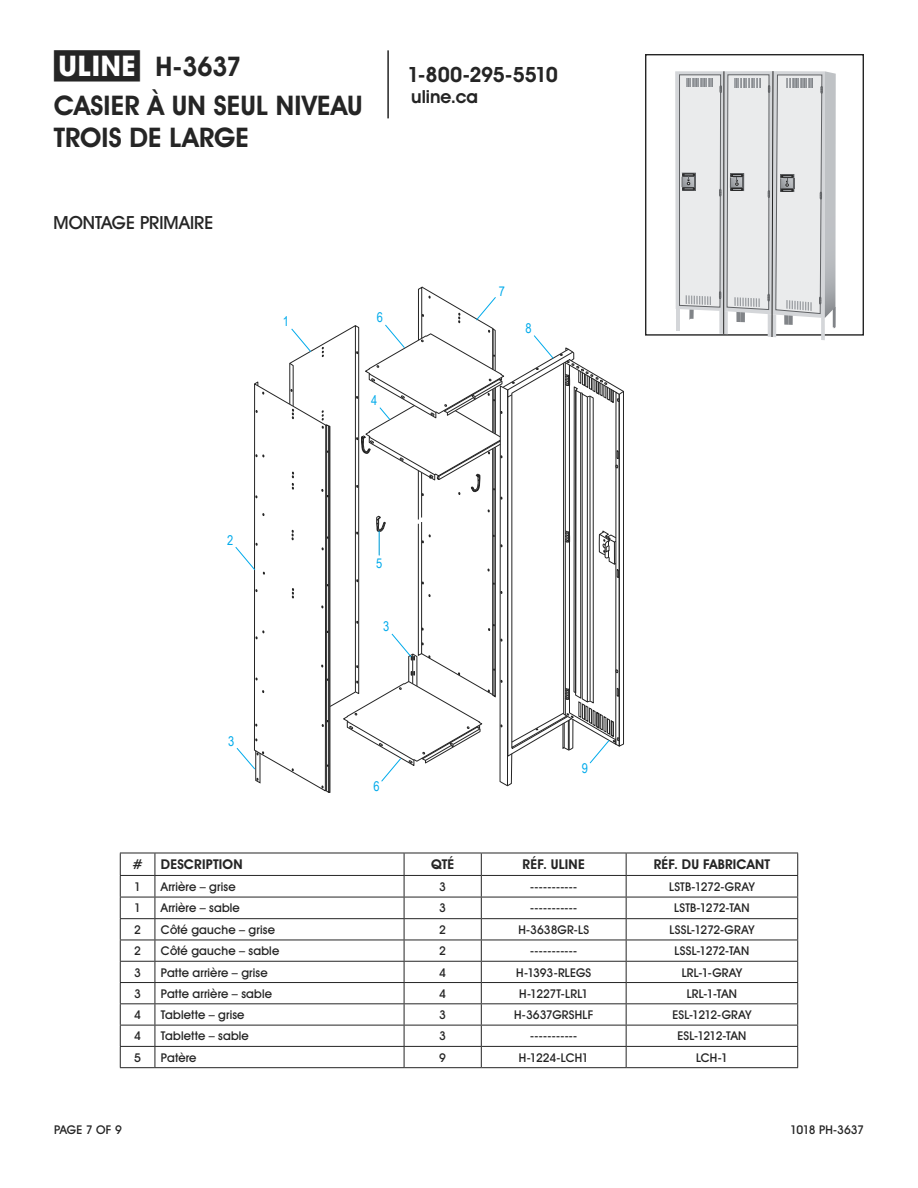
<style>
.page{position:relative;width:918px;height:1188px;background:#fff}
.page>*{position:absolute;margin:0;border:0;box-sizing:border-box;transform-origin:0 0}
.t1{font:700 27px/38.7px "Uline Two Knine";letter-spacing:.005em;color:#252525}
.t2{font:700 21px "Uline Two Knine";letter-spacing:-.02em;color:#252525}
.t3{font:18px "Uline Two Knine";letter-spacing:.005em;color:#252525}
.t4{font:700 18px "Uline Two Knine";color:#252525}
.t5{font:700 13.5px "Uline Two Knine";letter-spacing:.015em;color:#252525}
.t6{font:13.5px "Arial Narrow";color:#00aaeb}
.t7{font:12px "Uline Two Knine";letter-spacing:.005em;color:#252525}
.t8{font:12px "Uline Two Knine";letter-spacing:-.05em;color:#252525}
.t9{font:12px "Uline Two Knine";letter-spacing:-.015em;color:#252525}
.s1{font-size:28.5px}
</style>
<div class="page">
<hr style="left:387px;top:50px;width:2px;height:68px;background:#252525">
<div style="left:645px;top:54px;width:219px;height:282px;border:1px solid #252525"></div>
<hr style="left:120px;top:853px;width:35px;height:1px;background:#252525">
<hr style="left:155px;top:853px;width:249px;height:1px;background:#252525">
<hr style="left:404px;top:853px;width:77px;height:1px;background:#252525">
<hr style="left:481px;top:853px;width:145px;height:1px;background:#252525">
<hr style="left:626px;top:853px;width:172px;height:1px;background:#252525">
<hr style="left:120px;top:897px;width:35px;height:1px;background:#252525">
<hr style="left:155px;top:897px;width:249px;height:1px;background:#252525">
<hr style="left:404px;top:897px;width:77px;height:1px;background:#252525">
<hr style="left:481px;top:897px;width:145px;height:1px;background:#252525">
<hr style="left:626px;top:897px;width:172px;height:1px;background:#252525">
<hr style="left:120px;top:918px;width:35px;height:1px;background:#252525">
<hr style="left:155px;top:918px;width:249px;height:1px;background:#252525">
<hr style="left:404px;top:918px;width:77px;height:1px;background:#252525">
<hr style="left:481px;top:918px;width:145px;height:1px;background:#252525">
<hr style="left:626px;top:918px;width:172px;height:1px;background:#252525">
<hr style="left:120px;top:940px;width:35px;height:1px;background:#252525">
<hr style="left:155px;top:940px;width:249px;height:1px;background:#252525">
<hr style="left:404px;top:940px;width:77px;height:1px;background:#252525">
<hr style="left:481px;top:940px;width:145px;height:1px;background:#252525">
<hr style="left:626px;top:940px;width:172px;height:1px;background:#252525">
<hr style="left:120px;top:961px;width:35px;height:1px;background:#252525">
<hr style="left:155px;top:961px;width:249px;height:1px;background:#252525">
<hr style="left:404px;top:961px;width:77px;height:1px;background:#252525">
<hr style="left:481px;top:961px;width:145px;height:1px;background:#252525">
<hr style="left:626px;top:961px;width:172px;height:1px;background:#252525">
<hr style="left:120px;top:982px;width:35px;height:1px;background:#252525">
<hr style="left:155px;top:982px;width:249px;height:1px;background:#252525">
<hr style="left:404px;top:982px;width:77px;height:1px;background:#252525">
<hr style="left:481px;top:982px;width:145px;height:1px;background:#252525">
<hr style="left:626px;top:982px;width:172px;height:1px;background:#252525">
<hr style="left:120px;top:1003px;width:35px;height:1px;background:#252525">
<hr style="left:155px;top:1003px;width:249px;height:1px;background:#252525">
<hr style="left:404px;top:1003px;width:77px;height:1px;background:#252525">
<hr style="left:481px;top:1003px;width:145px;height:1px;background:#252525">
<hr style="left:626px;top:1003px;width:172px;height:1px;background:#252525">
<hr style="left:120px;top:1025px;width:35px;height:1px;background:#252525">
<hr style="left:155px;top:1025px;width:249px;height:1px;background:#252525">
<hr style="left:404px;top:1025px;width:77px;height:1px;background:#252525">
<hr style="left:481px;top:1025px;width:145px;height:1px;background:#252525">
<hr style="left:626px;top:1025px;width:172px;height:1px;background:#252525">
<hr style="left:120px;top:1046px;width:35px;height:1px;background:#252525">
<svg style="left:120px;top:853px;width:1px;height:214px"></svg>
<hr style="left:155px;top:1046px;width:249px;height:1px;background:#252525">
<svg style="left:155px;top:853px;width:1px;height:214px"></svg>
<hr style="left:404px;top:1046px;width:77px;height:1px;background:#252525">
<svg style="left:404px;top:853px;width:1px;height:214px"></svg>
<hr style="left:481px;top:1046px;width:145px;height:1px;background:#252525">
<svg style="left:481px;top:853px;width:1px;height:214px"></svg>
<hr style="left:626px;top:1046px;width:172px;height:1px;background:#252525">
<svg style="left:626px;top:853px;width:1px;height:214px"></svg>
<svg style="left:797px;top:853px;width:1px;height:214px"></svg>
<hr style="left:120px;top:1067px;width:35px;height:1px;background:#252525">
<hr style="left:155px;top:1067px;width:249px;height:1px;background:#252525">
<hr style="left:404px;top:1067px;width:77px;height:1px;background:#252525">
<hr style="left:481px;top:1067px;width:145px;height:1px;background:#252525">
<hr style="left:626px;top:1067px;width:172px;height:1px;background:#252525">
<hr style="left:120px;top:875px;width:35px;height:1px;background:#252525">
<hr style="left:155px;top:875px;width:249px;height:1px;background:#252525">
<hr style="left:404px;top:875px;width:77px;height:1px;background:#252525">
<hr style="left:481px;top:875px;width:145px;height:1px;background:#252525">
<hr style="left:626px;top:875px;width:172px;height:1px;background:#252525">
<hr style="left:821px;top:318px;width:4px;height:22px;background:#d4d6d9">
<svg style="left:675px;top:71px;width:161px;height:266px;background:#d8d9da"></svg>
<svg style="left:235px;top:287px;width:389px;height:506px"></svg>
<h1 class="t1" style="left:54px;top:47px;width:310px"><span class="s1">π</span> H-3637<br>CASIER À UN SEUL NIVEAU</h1>
<h1 class="t1" style="left:54px;top:118px;width:196px">TROIS DE LARGE</h1>
<h2 class="t2" style="left:407px;top:62px;width:152px">1-800-295-5510</h2>
<h3 class="t4" style="left:411px;top:86px;width:68px">uline.ca</h3>
<h3 class="t3" style="left:53px;top:212px;width:161px">MONTAGE PRIMAIRE</h3>
<p class="t6" style="left:283px;top:312px;width:8px">1</p>
<p class="t6" style="left:377px;top:308px;width:8px">6</p>
<p class="t6" style="left:371px;top:390px;width:8px">4</p>
<p class="t6" style="left:499px;top:281px;width:8px">7</p>
<p class="t6" style="left:525px;top:318px;width:8px">8</p>
<p class="t6" style="left:227px;top:530px;width:8px">2</p>
<p class="t6" style="left:228px;top:731px;width:8px">3</p>
<p class="t6" style="left:376px;top:553px;width:8px">5</p>
<p class="t6" style="left:383px;top:617px;width:8px">3</p>
<p class="t6" style="left:374px;top:777px;width:8px">6</p>
<p class="t6" style="left:582px;top:758px;width:8px">9</p>
<p class="t5" style="left:132px;top:856px;width:12px">#</p>
<p class="t5" style="left:161px;top:856px;width:83px">DESCRIPTION</p>
<p class="t5" style="left:431px;top:856px;width:25px">QTÉ</p>
<p class="t5" style="left:523px;top:856px;width:64px">RÉF. ULINE</p>
<p class="t5" style="left:654px;top:856px;width:118px">RÉF. DU FABRICANT</p>
<p class="t7" style="left:134px;top:879px;width:8px">1</p>
<p class="t7" style="left:161px;top:879px;width:76px">Arrière – grise</p>
<p class="t7" style="left:439px;top:879px;width:8px">3</p>
<p class="t7" style="left:530px;top:879px;width:48px">-----------</p>
<p class="t7" style="left:669px;top:879px;width:87px">LSTB-1272-GRAY</p>
<p class="t7" style="left:134px;top:901px;width:8px">1</p>
<p class="t7" style="left:161px;top:901px;width:81px">Arrière – sable</p>
<p class="t7" style="left:439px;top:901px;width:8px">3</p>
<p class="t7" style="left:530px;top:901px;width:48px">-----------</p>
<p class="t7" style="left:674px;top:901px;width:77px">LSTB-1272-TAN</p>
<p class="t7" style="left:134px;top:922px;width:8px">2</p>
<p class="t7" style="left:161px;top:922px;width:116px">Côté gauche – grise</p>
<p class="t7" style="left:439px;top:922px;width:8px">2</p>
<p class="t7" style="left:518px;top:922px;width:72px">H-3638GR-LS</p>
<p class="t7" style="left:670px;top:922px;width:86px">LSSL-1272-GRAY</p>
<p class="t7" style="left:134px;top:944px;width:8px">2</p>
<p class="t7" style="left:161px;top:944px;width:120px">Côté gauche – sable</p>
<p class="t7" style="left:439px;top:944px;width:8px">2</p>
<p class="t7" style="left:530px;top:944px;width:48px">-----------</p>
<p class="t7" style="left:675px;top:944px;width:76px">LSSL-1272-TAN</p>
<p class="t7" style="left:134px;top:965px;width:8px">3</p>
<p class="t7" style="left:161px;top:965px;width:108px">Patte arrière – grise</p>
<p class="t7" style="left:439px;top:965px;width:8px">4</p>
<p class="t7" style="left:516px;top:965px;width:76px">H-1393-RLEGS</p>
<p class="t7" style="left:682px;top:965px;width:62px">LRL-1-GRAY</p>
<p class="t7" style="left:134px;top:986px;width:8px">3</p>
<p class="t7" style="left:161px;top:986px;width:113px">Patte arrière – sable</p>
<p class="t7" style="left:439px;top:986px;width:8px">4</p>
<p class="t7" style="left:519px;top:986px;width:70px">H-1227T-LRL1</p>
<p class="t7" style="left:687px;top:986px;width:52px">LRL-1-TAN</p>
<p class="t7" style="left:134px;top:1007px;width:8px">4</p>
<p class="t7" style="left:161px;top:1007px;width:85px">Tablette – grise</p>
<p class="t7" style="left:439px;top:1007px;width:8px">3</p>
<p class="t7" style="left:514px;top:1007px;width:81px">H-3637GRSHLF</p>
<p class="t7" style="left:673px;top:1007px;width:80px">ESL-1212-GRAY</p>
<p class="t7" style="left:134px;top:1029px;width:8px">4</p>
<p class="t7" style="left:161px;top:1029px;width:89px">Tablette – sable</p>
<p class="t7" style="left:439px;top:1029px;width:8px">3</p>
<p class="t7" style="left:530px;top:1029px;width:48px">-----------</p>
<p class="t7" style="left:678px;top:1029px;width:70px">ESL-1212-TAN</p>
<p class="t7" style="left:134px;top:1050px;width:8px">5</p>
<p class="t7" style="left:161px;top:1050px;width:37px">Patère</p>
<p class="t7" style="left:439px;top:1050px;width:8px">9</p>
<p class="t9" style="left:519px;top:1050px;width:71px">H-1224-LCH1</p>
<p class="t7" style="left:696px;top:1050px;width:33px">LCH-1</p>
<p class="t7" style="left:54px;top:1122px;width:69px">PAGE 7 OF 9</p>
<p class="t8" style="left:790px;top:1122px;width:75px">1018 PH-3637</p>
</div>
